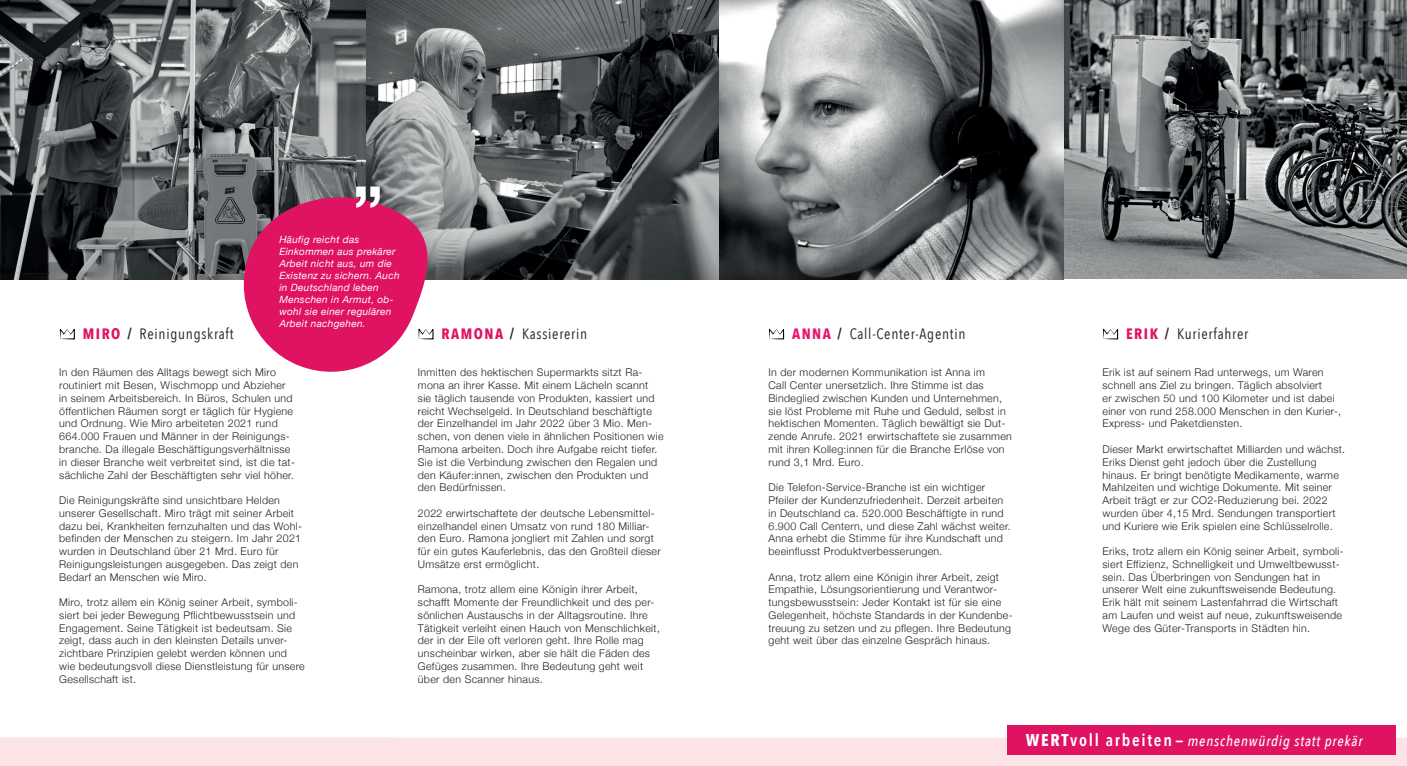
<style>
.page{position:relative;width:1407px;height:766px;background:#fff}
.page>*{position:absolute;margin:0;border:0;box-sizing:border-box;transform-origin:0 0}
.t1{font:700 66.25px "Helvetica Neue";color:#fff}
.t2{font:15px "Avenir Next Condensed";letter-spacing:.05em;color:#231f20}
.t3{font:italic 500 14.62px "Avenir Next Condensed";letter-spacing:.06em;color:#fff}
.t4{font:300 10.62px/12.8px "Helvetica Neue";letter-spacing:.03em;color:#231f20}
.t5{font:italic 10px/12px "Helvetica Neue";letter-spacing:.03em;color:#fff}
.s1{font-weight:700;color:#e01362}
.s2{font-weight:700}
.s3{font-weight:700;color:#eb1370}
.s4{font-weight:700;font-style:normal;font-size:17.12px}
.s5{font-weight:600;font-style:normal;font-size:17.12px}
</style>
<div class="page">
<hr style="left:0;top:737px;width:1407px;height:1px;background:#fce4e6">
<hr style="left:0;top:764px;width:1407px;height:1px;background:#fce4e6">
<img style="left:0;top:0;width:1407px;height:279px">
<div style="left:0;top:737px;width:1406px;height:27px;background:#fce4e6"></div>
<svg style="left:60px;top:328px;width:15px;height:11px"></svg>
<svg style="left:769px;top:328px;width:15px;height:11px"></svg>
<svg style="left:1103px;top:328px;width:15px;height:11px"></svg>
<svg style="left:232px;top:189px;width:216px;height:183px"></svg>
<div style="left:1007px;top:724px;width:388px;height:30px;background:#e01362"></div>
<h1 class="t1" style="left:353px;top:121px;width:32px">„</h1>
<p class="t5" style="left:279px;top:234px;width:122px">Häufig reicht das<br>Einkommen aus prekärer<br>Arbeit nicht aus, um die<br>Existenz zu sichern. Auch in Deutschland leben<br>Menschen in Armut, ob&shy;wohl sie einer regulären<br>Arbeit nachgehen.</p>
<h2 class="t2" style="left:83px;top:321px;width:152px"><span class="s1">MIRO</span> <span class="s2">/</span> Reinigungskraft</h2>
<p class="t4" style="left:59px;top:365px;width:237px">In den Räumen des Alltags bewegt sich Miro routiniert mit Besen, Wischmopp und Abzieher in seinem Arbeitsbereich. In Büros, Schulen und öffentlichen Räumen sorgt er täglich für Hygiene und Ordnung. Wie Miro arbeiteten 2021 rund 664.000 Frauen und Männer in der Reinigungs&shy;branche. Da illegale Beschäftigungsverhältnisse in dieser Branche weit verbreitet sind, ist die tat&shy;sächliche Zahl der Beschäftigten sehr viel höher.</p>
<p class="t4" style="left:59px;top:493px;width:244px">Die Reinigungskräfte sind unsichtbare Helden unserer Gesellschaft. Miro trägt mit seiner Arbeit dazu bei, Krankheiten fernzuhalten und das Wohl&shy;befinden der Menschen zu steigern. Im Jahr 2021 wurden in Deutschland über 21 Mrd. Euro für Reinigungsleistungen ausgegeben. Das zeigt den Bedarf an Menschen wie Miro.</p>
<p class="t4" style="left:59px;top:595px;width:247px">Miro, trotz allem ein König seiner Arbeit, symboli&shy;siert bei jeder Bewegung Pflichtbewusstsein und Engagement. Seine Tätigkeit ist bedeutsam. Sie zeigt, dass auch in den kleinsten Details unver&shy;zichtbare Prinzipien gelebt werden können und wie bedeutungsvoll diese Dienstleistung für unsere Gesellschaft ist.</p>
<h2 class="t2" style="left:441px;top:321px;width:147px"><span class="s1">RAMONA</span> <span class="s2">/</span> Kassiererin</h2>
<p class="t4" style="left:418px;top:365px;width:247px">Inmitten des hektischen Supermarkts sitzt Ra&shy;mona an ihrer Kasse. Mit einem Lächeln scannt sie täglich tausende von Produkten, kassiert und reicht Wechselgeld. In Deutschland beschäftigte der Einzelhandel im Jahr 2022 über 3 Mio. Men&shy;schen, von denen viele in ähnlichen Positionen wie Ramona arbeiten. Doch ihre Aufgabe reicht tiefer.<br>Sie ist die Verbindung zwischen den Regalen und den Käufer:innen, zwischen den Produkten und den Bedürfnissen.</p>
<p class="t4" style="left:418px;top:505px;width:244px">2022 erwirtschaftete der deutsche Lebensmittel&shy;einzelhandel einen Umsatz von rund 180 Milliar&shy;den Euro. Ramona jongliert mit Zahlen und sorgt für ein gutes Kauferlebnis, das den Großteil dieser Umsätze erst ermöglicht.</p>
<p class="t4" style="left:418px;top:582px;width:244px">Ramona, trotz allem eine Königin ihrer Arbeit, schafft Momente der Freundlichkeit und des per&shy;sönlichen Austauschs in der Alltagsroutine. Ihre Tätigkeit verleiht einen Hauch von Menschlichkeit, der in der Eile oft verloren geht. Ihre Rolle mag unscheinbar wirken, aber sie hält die Fäden des Gefüges zusammen. Ihre Bedeutung geht weit über den Scanner hinaus.</p>
<h2 class="t2" style="left:792px;top:321px;width:175px"><span class="s3">ANNA</span> <span class="s2">/</span> Call-Center-Agentin</h2>
<p class="t4" style="left:768px;top:365px;width:245px">In der modernen Kommunikation ist Anna im<br>Call Center unersetzlich. Ihre Stimme ist das Bindeglied zwischen Kunden und Unternehmen, sie löst Probleme mit Ruhe und Geduld, selbst in hektischen Momenten. Täglich bewältigt sie Dut&shy;zende Anrufe. 2021 erwirtschaftete sie zusammen mit ihren Kolleg:innen für die Branche Erlöse von rund 3,1 Mrd. Euro.</p>
<p class="t4" style="left:768px;top:480px;width:244px">Die Telefon-Service-Branche ist ein wichtiger Pfeiler der Kundenzufriedenheit. Derzeit arbeiten in Deutschland ca. 520.000 Beschäftigte in rund 6.900 Call Centern, und diese Zahl wächst weiter.<br>Anna erhebt die Stimme für ihre Kundschaft und beeinflusst Produktverbesserungen.</p>
<p class="t4" style="left:768px;top:569px;width:246px">Anna, trotz allem eine Königin ihrer Arbeit, zeigt Empathie, Lösungsorientierung und Verantwor&shy;tungsbewusstsein: Jeder Kontakt ist für sie eine Gelegenheit, höchste Standards in der Kundenbe&shy;treuung zu setzen und zu pflegen. Ihre Bedeutung geht weit über das einzelne Gespräch hinaus.</p>
<h2 class="t2" style="left:1126px;top:321px;width:124px"><span class="s1">ERIK</span> <span class="s2">/</span> Kurierfahrer</h2>
<p class="t4" style="left:1102px;top:365px;width:240px">Erik ist auf seinem Rad unterwegs, um Waren schnell ans Ziel zu bringen. Täglich absolviert<br>er zwischen 50 und 100 Kilometer und ist dabei einer von rund 258.000 Menschen in den Kurier-, Express- und Paketdiensten.</p>
<p class="t4" style="left:1102px;top:442px;width:244px">Dieser Markt erwirtschaftet Milliarden und wächst.<br>Eriks Dienst geht jedoch über die Zustellung hinaus. Er bringt benötigte Medikamente, warme Mahlzeiten und wichtige Dokumente. Mit seiner Arbeit trägt er zur CO2-Reduzierung bei. 2022 wurden über 4,15 Mrd. Sendungen transportiert und Kuriere wie Erik spielen eine Schlüsselrolle.</p>
<p class="t4" style="left:1102px;top:544px;width:243px">Eriks, trotz allem ein König seiner Arbeit, symboli&shy;siert Effizienz, Schnelligkeit und Umweltbewusst&shy;sein. Das Überbringen von Sendungen hat in unserer Welt eine zukunftsweisende Bedeutung.<br>Erik hält mit seinem Lastenfahrrad die Wirtschaft am Laufen und weist auf neue, zukunftsweisende Wege des Güter-Transports in Städten hin.</p>
<h3 class="t3" style="left:1026px;top:732px;width:338px"><span class="s4">WERT</span><span class="s5">voll arbeiten —</span> menschenwürdig statt prekär</h3>
</div>
